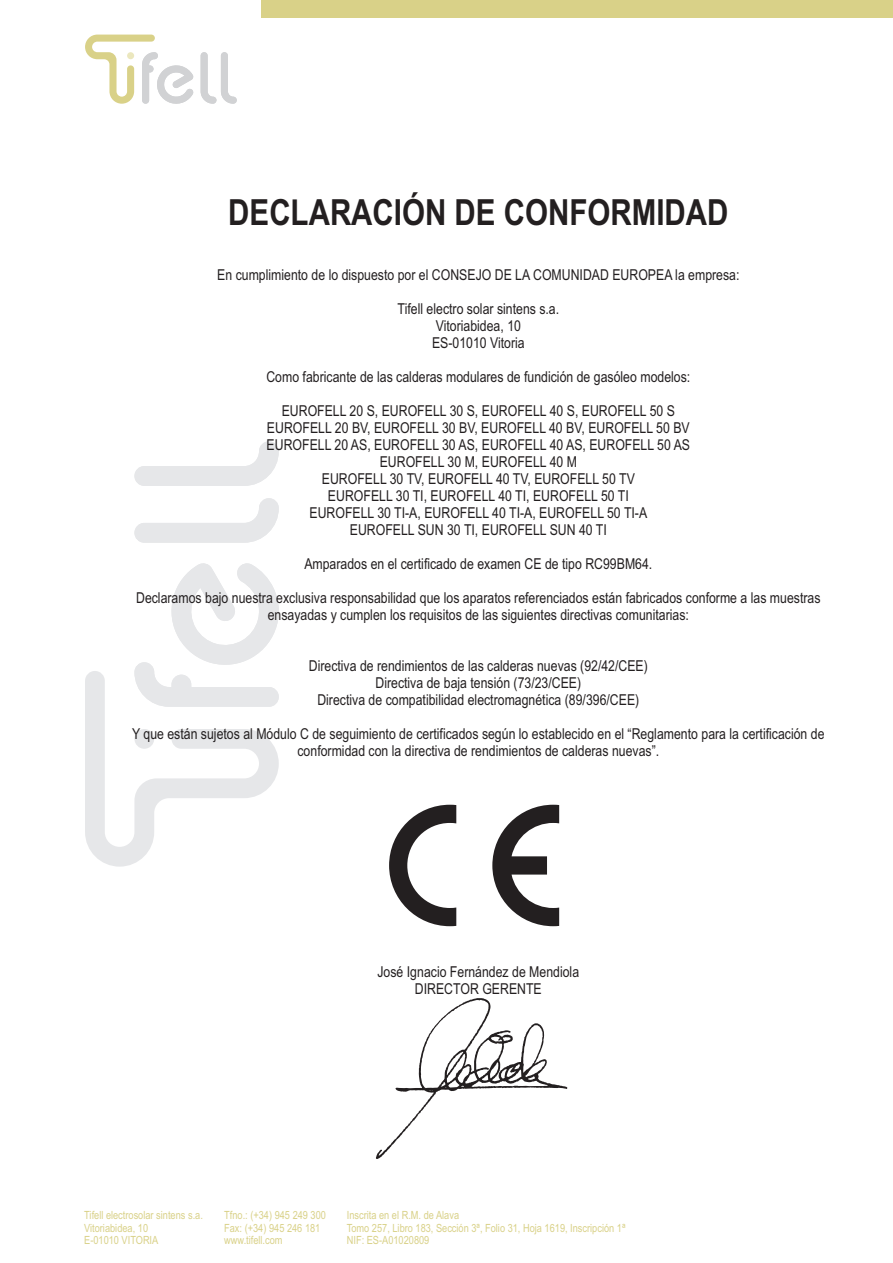
<style>
.page{position:relative;width:893px;height:1263px;background:#fff}
.page>*{position:absolute;margin:0;border:0;box-sizing:border-box;transform-origin:0 0}
.t1{font:700 36px "Arial Narrow";color:#231f20}
.t2{font:15px/17px "Arial Narrow";color:#231f20;text-align:center}
.t3{font:11.25px/12.8px "Arial Narrow";color:#d9d188}
</style>
<div class="page">
<div style="left:261px;top:0;width:632px;height:17px;background:#d9d188"></div>
<svg style="left:85px;top:35px;width:109px;height:69px"></svg>
<svg style="left:201px;top:52px;width:36px;height:52px"></svg>
<svg style="left:134px;top:498px;width:145px;height:45px"></svg>
<svg style="left:85px;top:563px;width:194px;height:304px"></svg>
<svg style="left:134px;top:441px;width:145px;height:45px"></svg>
<svg style="left:376px;top:998px;width:191px;height:161px"></svg>
<svg style="left:492px;top:805px;width:67px;height:121px"></svg>
<svg style="left:389px;top:805px;width:67px;height:121px"></svg>
<h1 class="t1" style="left:228px;top:199px;width:502px">DECLARACIÓN DE CONFORMIDAD</h1>
<p class="t2" style="left:217px;top:268px;width:524px">En cumplimiento de lo dispuesto por el CONSEJO DE LA COMUNIDAD EUROPEA la empresa:</p>
<p class="t2" style="left:397px;top:302px;width:163px">Tifell electro solar sintens s.a.<br>Vitoriabidea, 10<br>ES-01010 Vitoria</p>
<p class="t2" style="left:266px;top:370px;width:425px">Como fabricante de las calderas modulares de fundición de gasóleo modelos:</p>
<p class="t2" style="left:267px;top:404px;width:425px">EUROFELL 20 S, EUROFELL 30 S, EUROFELL 40 S, EUROFELL 50 S EUROFELL 20 BV, EUROFELL 30 BV, EUROFELL 40 BV, EUROFELL 50 BV EUROFELL 20 AS, EUROFELL 30 AS, EUROFELL 40 AS, EUROFELL 50 AS EUROFELL 30 M, EUROFELL 40 M<br>EUROFELL 30 TV, EUROFELL 40 TV, EUROFELL 50 TV<br>EUROFELL 30 TI, EUROFELL 40 TI, EUROFELL 50 TI<br>EUROFELL 30 TI-A, EUROFELL 40 TI-A, EUROFELL 50 TI-A<br>EUROFELL SUN 30 TI, EUROFELL SUN 40 TI</p>
<p class="t2" style="left:304px;top:557px;width:349px">Amparados en el certificado de examen CE de tipo RC99BM64.</p>
<p class="t2" style="left:136px;top:591px;width:686px">Declaramos bajo nuestra exclusiva responsabilidad que los aparatos referenciados están fabricados conforme a las muestras ensayadas y cumplen los requisitos de las siguientes directivas comunitarias:</p>
<p class="t2" style="left:309px;top:659px;width:341px">Directiva de rendimientos de las calderas nuevas (92/42/CEE)<br>Directiva de baja tensión (73/23/CEE)<br>Directiva de compatibilidad electromagnética (89/396/CEE)</p>
<p class="t2" style="left:132px;top:727px;width:694px">Y que están sujetos al Módulo C de seguimiento de certificados según lo establecido en el “Reglamento para la certificación de conformidad con la directiva de rendimientos de calderas nuevas”.</p>
<p class="t2" style="left:377px;top:964px;width:203px">José Ignacio Fernández de Mendiola<br>DIRECTOR GERENTE</p>
<p class="t3" style="left:84px;top:1209px;width:120px">Tifell electrosolar sintens s.a.<br>Vitoriabidea, 10<br>E-01010 VITORIA</p>
<p class="t3" style="left:224px;top:1209px;width:103px">Tfno.: (+34) 945 249 300<br>Fax: (+34) 945 246 181 www.tifell.com</p>
<p class="t3" style="left:347px;top:1209px;width:280px">Inscrita en el R.M. de Alava<br>Tomo 257, Libro 183, Sección 3ª, Folio 31, Hoja 1619, Inscripción 1ª<br>NIF: ES-A01020809</p>
</div>
